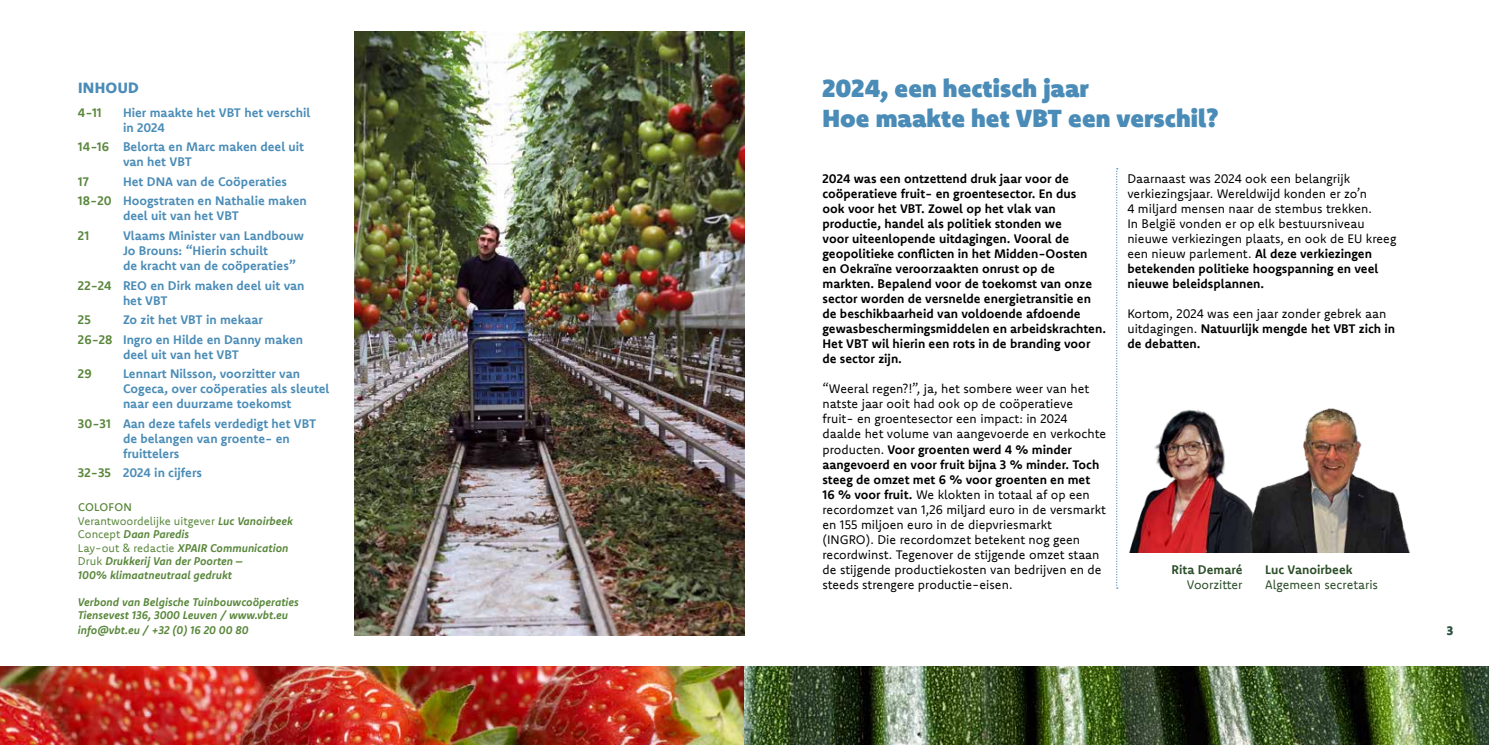
<style>
.page{position:relative;width:1489px;height:745px;background:#fff}
.page>*{position:absolute;margin:0;border:0;box-sizing:border-box;transform-origin:0 0}
.t1{font:900 25px/30px "Komet";color:#4a8cb7}
.t2{font:800 15px "Komet";letter-spacing:.02em;color:#4a8cb7}
.t3{font:12.5px/15px "Komet";color:#000}
.t4{font:700 12.5px/15px "Komet";color:#4a8cb7}
.t5{font:700 12.5px/15px "Komet";color:#000}
.t6{font:12.5px "Komet";color:#2b4d29}
.t7{font:700 12.5px "Komet";color:#2b4d29}
.t8{font:700 12.5px "Komet";color:#59873b}
.t9{font:800 12.5px "Komet";color:#294f3d}
.t10{font:italic 700 11.25px/13.5px "Komet";color:#59873b}
.s1{color:#59873b}
.s2{font-weight:500;font-style:normal}
.s3{font-weight:400;font-style:normal}
.s4{font-weight:700}
</style>
<div class="page">
<img style="left:1264px;top:408px;width:146px;height:143px">
<img style="left:0;top:666px;width:1488px;height:78px">
<img style="left:354px;top:32px;width:390px;height:602px">
<svg style="left:1116px;top:168px;width:1px;height:420px"></svg>
<img style="left:1129px;top:409px;width:135px;height:142px">
<p class="t2" style="left:78px;top:78px;width:62px">INHOUD</p>
<p class="t8" style="left:78px;top:104px;width:25px">4-11</p>
<p class="t4" style="left:123px;top:105px;width:189px">Hier maakte het VBT het verschil in 2024</p>
<p class="t4" style="left:123px;top:139px;width:183px;text-indent:-45px"><span class="s1">14-16</span> Belorta en Marc maken deel uit van het VBT</p>
<p class="t8" style="left:78px;top:173px;width:12px">17</p>
<p class="t4" style="left:78px;top:171px;width:230px;line-height:19.5px;text-indent:45px">Het DNA van de Coöperaties<br><span class="s1">18-20</span> Hoogstraten en Nathalie maken</p>
<p class="t4" style="left:123px;top:208px;width:117px">deel uit van het VBT</p>
<p class="t8" style="left:78px;top:227px;width:13px">21</p>
<p class="t4" style="left:123px;top:228px;width:183px">Vlaams Minister van Landbouw<br>Jo Brouns: “Hierin schuilt<br>de kracht van de coöperaties”</p>
<p class="t4" style="left:123px;top:277px;width:183px;text-indent:-45px"><span class="s1">22-24</span> REO en Dirk maken deel uit van het VBT</p>
<p class="t8" style="left:78px;top:311px;width:14px">25</p>
<p class="t4" style="left:78px;top:309px;width:227px;line-height:19.5px;text-align:center">Zo zit het VBT in mekaar<br><span class="s1">26-28</span> Ingro en Hilde en Danny maken</p>
<p class="t4" style="left:123px;top:346px;width:117px">deel uit van het VBT</p>
<p class="t8" style="left:78px;top:365px;width:15px">29</p>
<p class="t4" style="left:123px;top:366px;width:208px">Lennart Nilsson, voorzitter van<br>Cogeca, over coöperaties als sleutel naar een duurzame toekomst</p>
<p class="t4" style="left:123px;top:415px;width:195px;text-indent:-45px"><span class="s1">30-31</span> Aan deze tafels verdedigt het VBT de belangen van groente- en fruittelers</p>
<p class="t4" style="left:78px;top:465px;width:125px"><span class="s1">32-35</span> 2024 in cijfers</p>
<p class="t10" style="left:78px;top:500px;width:217px"><span class="s2">COLOFON<br></span><span class="s3">Verantwoordelijke uitgever</span> Luc Vanoirbeek<br><span class="s3">Concept</span> Daan Paredis<br><span class="s3">Lay-out &amp; redactie</span> XPAIR Communication<br><span class="s3">Druk</span> Drukkerij Van der Poorten –<br>100% klimaatneutraal gedrukt</p>
<p class="t10" style="left:78px;top:594px;width:222px">Verbond van Belgische Tuinbouwcoöperaties<br>Tiensevest 136, 3000 Leuven / www.vbt.eu</p>
<p class="t10" style="left:78px;top:623px;width:172px">info@vbt.eu / +32 (0) 16 20 00 80</p>
<h1 class="t1" style="left:822px;top:72px;width:397px">2024, een hectisch jaar<br>Hoe maakte het VBT een verschil?</h1>
<p class="t5" style="left:822px;top:171px;width:285px">2024 was een ontzettend druk jaar voor de coöperatieve fruit- en groentesector. En dus<br>ook voor het VBT. Zowel op het vlak van productie, handel als politiek stonden we<br>voor uiteenlopende uitdagingen. Vooral de geopolitieke conflicten in het Midden-Oosten<br>en Oekraïne veroorzaakten onrust op de markten. Bepalend voor de toekomst van onze sector worden de versnelde energietransitie en de beschikbaarheid van voldoende afdoende gewasbeschermingsmiddelen en arbeidskrachten.<br>Het VBT wil hierin een rots in de branding voor de sector zijn.</p>
<p class="t3" style="left:822px;top:381px;width:285px">“Weeral regen?!”, ja, het sombere weer van het natste jaar ooit had ook op de coöperatieve fruit- en groentesector een impact: in 2024 daalde het volume van aangevoerde en verkochte producten. <span class="s4">Voor groenten werd 4 % minder aangevoerd en voor fruit bijna 3 % minder. Toch steeg de omzet met 6 % voor groenten en met<br>16 % voor fruit.</span> We klokten in totaal af op een recordomzet van 1,26 miljard euro in de versmarkt en 155 miljoen euro in de diepvriesmarkt (INGRO). Die recordomzet betekent nog geen recordwinst. Tegenover de stijgende omzet staan de stijgende productiekosten van bedrijven en de steeds strengere productie-eisen.</p>
<p class="t3" style="left:1127px;top:171px;width:270px">Daarnaast was 2024 ook een belangrijk verkiezingsjaar. Wereldwijd konden er zo’n<br>4 miljard mensen naar de stembus trekken.<br>In België vonden er op elk bestuursniveau nieuwe verkiezingen plaats, en ook de EU kreeg een nieuw parlement. <span class="s4">Al deze verkiezingen betekenden politieke hoogspanning en veel nieuwe beleidsplannen.</span></p>
<p class="t3" style="left:1127px;top:306px;width:269px">Kortom, 2024 was een jaar zonder gebrek aan uitdagingen. <span class="s4">Natuurlijk mengde het VBT zich in de debatten.</span></p>
<p class="t7" style="left:1171px;top:560px;width:72px">Rita Demaré</p>
<p class="t6" style="left:1186px;top:575px;width:57px">Voorzitter</p>
<p class="t7" style="left:1264px;top:560px;width:89px">Luc Vanoirbeek</p>
<p class="t6" style="left:1264px;top:575px;width:114px">Algemeen secretaris</p>
<p class="t9" style="left:1446px;top:621px;width:8px">3</p>
</div>
